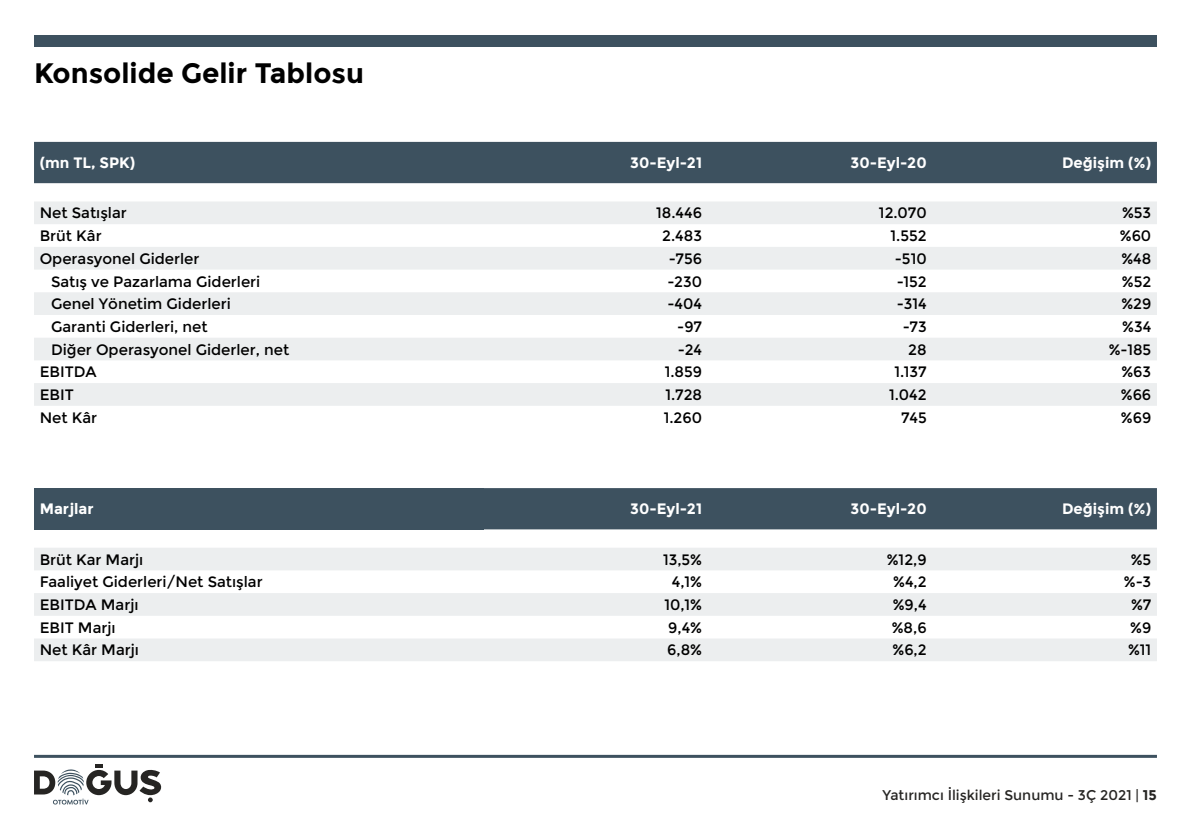
<style>
.page{position:relative;width:1191px;height:840px;background:#fff}
.page>*{position:absolute;margin:0;border:0;box-sizing:border-box;transform-origin:0 0}
.t1{font:700 28px "Montserrat";color:#000}
.t2{font:15px "Montserrat";color:#000}
.t3{font:700 15px "Montserrat";color:#fff}
.t4{font:14px "Montserrat";color:#262523}
.s1{font-weight:700}
</style>
<div class="page">
<div style="left:34px;top:35px;width:1123px;height:12px;background:#3d515f"></div>
<hr style="left:34px;top:754px;width:1123px;height:3px;background:#3d515f">
<svg style="left:34px;top:764px;width:128px;height:40px"></svg>
<div style="left:34px;top:142px;width:1123px;height:41px;background:#3d515f"></div>
<svg style="left:34px;top:202px;width:1123px;height:203px;fill:#eceeef"></svg>
<div style="left:34px;top:488px;width:449px;height:41px;background:#3d515f"></div>
<div style="left:483px;top:488px;width:674px;height:41px;background:#3d515f"></div>
<svg style="left:34px;top:548px;width:1123px;height:112px;fill:#eceeef"></svg>
<h1 class="t1" style="left:34px;top:57px;width:331px">Konsolide Gelir Tablosu</h1>
<p class="t3" style="left:40px;top:154px;width:97px">(mn TL, SPK)</p>
<p class="t3" style="left:630px;top:154px;width:73px">30-Eyl-21</p>
<p class="t3" style="left:850px;top:154px;width:78px">30-Eyl-20</p>
<p class="t3" style="left:1062px;top:154px;width:91px">Değişim (%)</p>
<p class="t2" style="left:40px;top:204px;width:89px">Net Satışlar</p>
<p class="t2" style="left:656px;top:204px;width:47px">18.446</p>
<p class="t2" style="left:879px;top:204px;width:49px">12.070</p>
<p class="t2" style="left:1122px;top:204px;width:31px">%53</p>
<p class="t2" style="left:40px;top:227px;width:63px">Brüt Kâr</p>
<p class="t2" style="left:662px;top:227px;width:41px">2.483</p>
<p class="t2" style="left:890px;top:227px;width:38px">1.552</p>
<p class="t2" style="left:1119px;top:227px;width:33px">%60</p>
<p class="t2" style="left:40px;top:250px;width:161px">Operasyonel Giderler</p>
<p class="t2" style="left:669px;top:250px;width:35px">-756</p>
<p class="t2" style="left:895px;top:250px;width:33px">-510</p>
<p class="t2" style="left:1121px;top:250px;width:31px">%48</p>
<p class="t2" style="left:51px;top:272px;width:211px">Satış ve Pazarlama Giderleri</p>
<p class="t2" style="left:667px;top:272px;width:36px">-230</p>
<p class="t2" style="left:896px;top:272px;width:31px">-152</p>
<p class="t2" style="left:1122px;top:272px;width:31px">%52</p>
<p class="t2" style="left:51px;top:295px;width:181px">Genel Yönetim Giderleri</p>
<p class="t2" style="left:667px;top:295px;width:36px">-404</p>
<p class="t2" style="left:897px;top:295px;width:31px">-314</p>
<p class="t2" style="left:1121px;top:295px;width:31px">%29</p>
<p class="t2" style="left:51px;top:318px;width:158px">Garanti Giderleri, net</p>
<p class="t2" style="left:677px;top:318px;width:26px">-97</p>
<p class="t2" style="left:902px;top:318px;width:26px">-73</p>
<p class="t2" style="left:1122px;top:318px;width:31px">%34</p>
<p class="t2" style="left:51px;top:340px;width:240px">Diğer Operasyonel Giderler, net</p>
<p class="t2" style="left:678px;top:340px;width:26px">-24</p>
<p class="t2" style="left:908px;top:340px;width:20px">28</p>
<p class="t2" style="left:1108px;top:340px;width:44px">%-185</p>
<p class="t2" style="left:40px;top:363px;width:59px">EBITDA</p>
<p class="t2" style="left:664px;top:363px;width:39px">1.859</p>
<p class="t2" style="left:894px;top:363px;width:34px">1.137</p>
<p class="t2" style="left:1121px;top:363px;width:31px">%63</p>
<p class="t2" style="left:40px;top:386px;width:36px">EBIT</p>
<p class="t2" style="left:665px;top:386px;width:38px">1.728</p>
<p class="t2" style="left:889px;top:386px;width:39px">1.042</p>
<p class="t2" style="left:1120px;top:386px;width:32px">%66</p>
<p class="t2" style="left:40px;top:408px;width:59px">Net Kâr</p>
<p class="t2" style="left:663px;top:408px;width:40px">1.260</p>
<p class="t2" style="left:901px;top:408px;width:27px">745</p>
<p class="t2" style="left:1120px;top:408px;width:32px">%69</p>
<p class="t3" style="left:40px;top:500px;width:55px">Marjlar</p>
<p class="t3" style="left:630px;top:500px;width:73px">30-Eyl-21</p>
<p class="t3" style="left:850px;top:500px;width:78px">30-Eyl-20</p>
<p class="t3" style="left:1062px;top:500px;width:91px">Değişim (%)</p>
<p class="t2" style="left:40px;top:550px;width:105px">Brüt Kar Marjı</p>
<p class="t2" style="left:663px;top:550px;width:41px">13,5%</p>
<p class="t2" style="left:887px;top:550px;width:41px">%12,9</p>
<p class="t2" style="left:1130px;top:550px;width:22px">%5</p>
<p class="t2" style="left:40px;top:573px;width:224px">Faaliyet Giderleri/Net Satışlar</p>
<p class="t2" style="left:672px;top:573px;width:32px">4,1%</p>
<p class="t2" style="left:893px;top:573px;width:35px">%4,2</p>
<p class="t2" style="left:1124px;top:573px;width:29px">%-3</p>
<p class="t2" style="left:40px;top:595px;width:100px">EBITDA Marjı</p>
<p class="t2" style="left:664px;top:595px;width:39px">10,1%</p>
<p class="t2" style="left:892px;top:595px;width:35px">%9,4</p>
<p class="t2" style="left:1131px;top:595px;width:22px">%7</p>
<p class="t2" style="left:40px;top:618px;width:77px">EBIT Marjı</p>
<p class="t2" style="left:668px;top:618px;width:35px">9,4%</p>
<p class="t2" style="left:892px;top:618px;width:36px">%8,6</p>
<p class="t2" style="left:1130px;top:618px;width:23px">%9</p>
<p class="t2" style="left:40px;top:641px;width:101px">Net Kâr Marjı</p>
<p class="t2" style="left:667px;top:641px;width:36px">6,8%</p>
<p class="t2" style="left:892px;top:641px;width:36px">%6,2</p>
<p class="t2" style="left:1128px;top:641px;width:25px">%11</p>
<p class="t4" style="left:882px;top:786px;width:276px">Yatırımcı İlişkileri Sunumu - 3Ç 2021 | <span class="s1">15</span></p>
</div>
